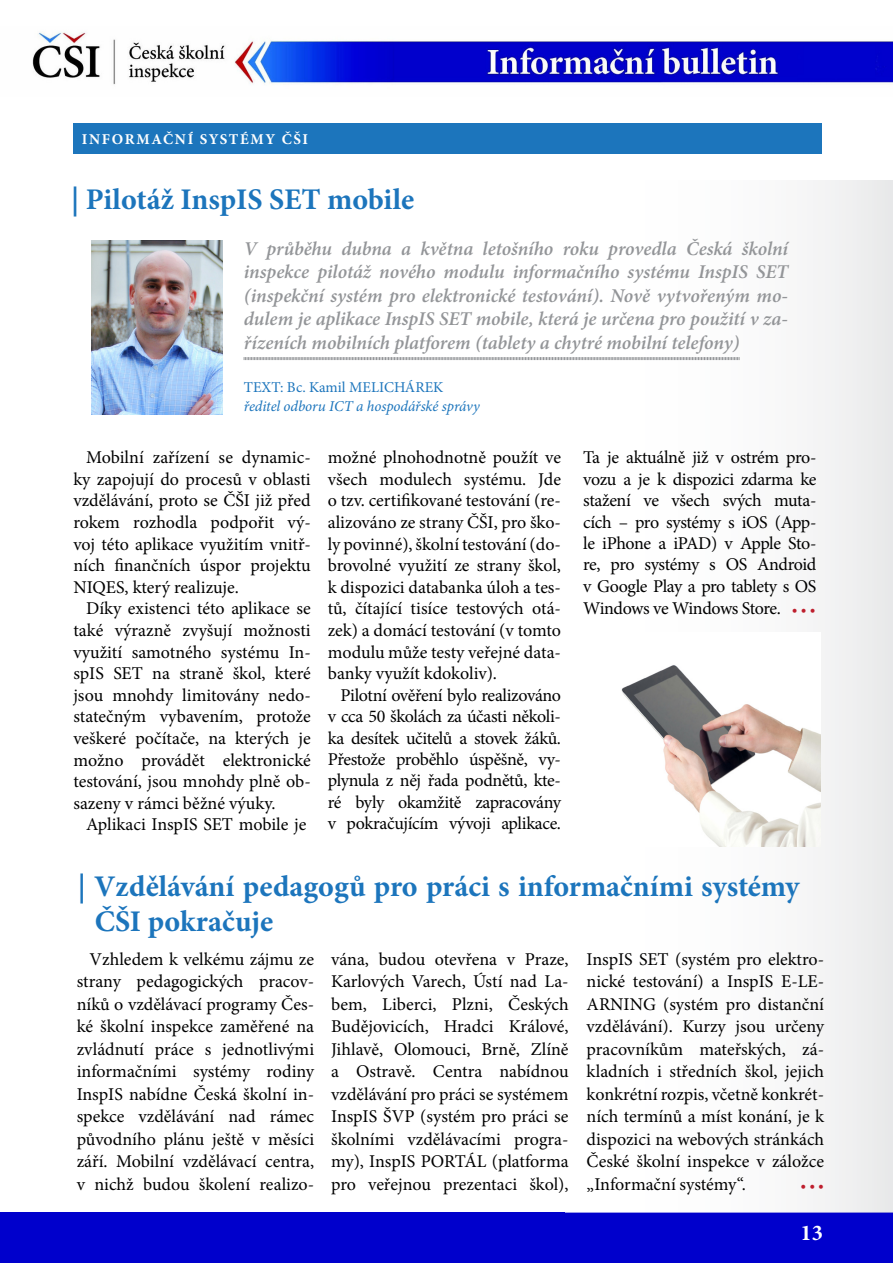
<style>
.page{position:relative;width:893px;height:1263px;background:#fff}
.page>*{position:absolute;margin:0;border:0;box-sizing:border-box;transform-origin:0 0}
.t1{font:700 30px/34.5px "Minion Pro";color:#1c75bc}
.t2{font:700 22.5px "Minion Pro";color:#fff}
.t3{font:italic 600 19.5px/23.4px "Minion Pro";letter-spacing:-.005em;color:#939598;text-align:justify}
.t4{font:18px/21.6px "Minion Pro";letter-spacing:-.005em;color:#000;text-align:justify}
.t5{font:italic 15px "Minion Pro";letter-spacing:-.01em;color:#1c75bc}
.t6{font:15px "Minion Pro";color:#1c75bc}
.t7{font:700 15px "Minion Pro";letter-spacing:.11em;color:#fff}
.t8{font:15px "Minion Pro";color:#be1e2d}
.s1{font-size:15px;color:#be1e2d}
</style>
<div class="page">
<div style="left:0;top:1212px;width:893px;height:51px;background:#00c"></div>
<img style="left:32px;top:32px;width:861px;height:53px">
<div style="left:565px;top:180px;width:328px;height:1032px;background:linear-gradient(to right,#fff,#eeefef)"></div>
<div style="left:73px;top:123px;width:749px;height:31px;background:#1c75bc"></div>
<img style="left:91px;top:241px;width:132px;height:173px">
<svg style="left:243px;top:356px;width:497px;height:5px"></svg>
<img style="left:583px;top:633px;width:238px;height:213px">
<p class="t7" style="left:82px;top:129px;width:228px">INFORMAČNÍ SYSTÉMY ČŠI</p>
<h1 class="t1" style="left:71px;top:181px;width:345px">| Pilotáž InspIS SET mobile</h1>
<p class="t3" style="left:244px;top:237px;width:546px">V průběhu dubna a května letošního roku provedla Česká školní inspekce pilotáž nového modulu informačního systému InspIS SET (inspekční systém pro elektronické testování). Nově vytvořeným mo&shy;dulem je aplikace InspIS SET mobile, která je určena pro použití v za&shy;řízeních mobilních platforem (tablety a chytré mobilní telefony)</p>
<p class="t6" style="left:244px;top:377px;width:201px">TEXT: Bc. Kamil MELICHÁREK</p>
<p class="t5" style="left:244px;top:396px;width:237px">ředitel odboru ICT a hospodářské správy</p>
<p class="t4" style="left:73px;top:447px;width:239px;text-indent:13px">Mobilní zařízení se dynamic&shy;ky zapojují do procesů v oblasti vzdělávání, proto se ČŠI již před rokem rozhodla podpořit vý&shy;voj této aplikace využitím vnitř&shy;ních finančních úspor projektu NIQES, který realizuje.</p>
<p class="t4" style="left:73px;top:598px;width:239px;text-indent:13px">Díky existenci této aplikace se také výrazně zvyšují možnosti využití samotného systému In&shy;spIS SET na straně škol, které jsou mnohdy limitovány nedo&shy;statečným vybavením, protože veškeré počítače, na kterých je možno provádět elektronické testování, jsou mnohdy plně ob&shy;sazeny v rámci běžné výuky.</p>
<p class="t4" style="left:86px;top:814px;width:222px">Aplikaci InspIS SET mobile je</p>
<p class="t4" style="left:328px;top:447px;width:235px">možné plnohodnotně použít ve všech modulech systému. Jde o tzv. certifikované testování (re&shy;alizováno ze strany ČŠI, pro ško&shy;ly povinné), školní testování (do&shy;brovolné využití ze strany škol, k dispozici databanka úloh a tes&shy;tů, čítající tisíce testových otá&shy;zek) a domácí testování (v tomto modulu může testy veřejné data&shy;banky využít kdokoliv).</p>
<p class="t4" style="left:328px;top:684px;width:235px;text-indent:13px">Pilotní ověření bylo realizováno v cca 50 školách za účasti několi&shy;ka desítek učitelů a stovek žáků.<br>Přestože proběhlo úspěšně, vy&shy;plynula z něj řada podnětů, kte&shy;ré byly okamžitě zapracovány v pokračujícím vývoji aplikace.</p>
<p class="t4" style="left:583px;top:447px;width:235px">Ta je aktuálně již v ostrém pro&shy;vozu a je k dispozici zdarma ke stažení ve všech svých muta&shy;cích – pro systémy s iOS (App&shy;le iPhone a iPAD) v Apple Sto&shy;re, pro systémy s OS Android v Google Play a pro tablety s OS Windows ve Windows Store. <span class="s1">• • •</span></p>
<h1 class="t1" style="left:95px;top:869px;width:706px;text-indent:-17px">| Vzdělávání pedagogů pro práci s informačními systémy<br>ČŠI pokračuje</h1>
<p class="t4" style="left:77px;top:948px;width:239px;line-height:22.5px;text-indent:13px">Vzhledem k velkému zájmu ze strany pedagogických pracov&shy;níků o vzdělávací programy Čes&shy;ké školní inspekce zaměřené na zvládnutí práce s jednotlivými informačními systémy rodiny InspIS nabídne Česká školní in&shy;spekce vzdělávání nad rámec původního plánu ještě v měsíci září. Mobilní vzdělávací centra, v nichž budou školení realizo-</p>
<p class="t4" style="left:331px;top:948px;width:239px;line-height:22.5px">vána, budou otevřena v Praze, Karlových Varech, Ústí nad La&shy;bem, Liberci, Plzni, Českých Budějovicích, Hradci Králové, Jihlavě, Olomouci, Brně, Zlíně a Ostravě. Centra nabídnou vzdělávání pro práci se systémem InspIS ŠVP (systém pro práci se školními vzdělávacími progra&shy;my), InspIS PORTÁL (platforma pro veřejnou prezentaci škol),</p>
<p class="t4" style="left:587px;top:948px;width:239px;line-height:22.5px">InspIS SET (systém pro elektro&shy;nické testování) a InspIS E-LE-ARNING (systém pro distanční vzdělávání). Kurzy jsou určeny pracovníkům mateřských, zá&shy;kladních i středních škol, jejich konkrétní rozpis, včetně konkrét&shy;ních termínů a míst konání, je k dispozici na webových stránkách České školní inspekce v záložce „Informační systémy“.</p>
<p class="t8" style="left:800px;top:1175px;width:25px">• • •</p>
<p class="t2" style="left:801px;top:1217px;width:24px">13</p>
</div>
